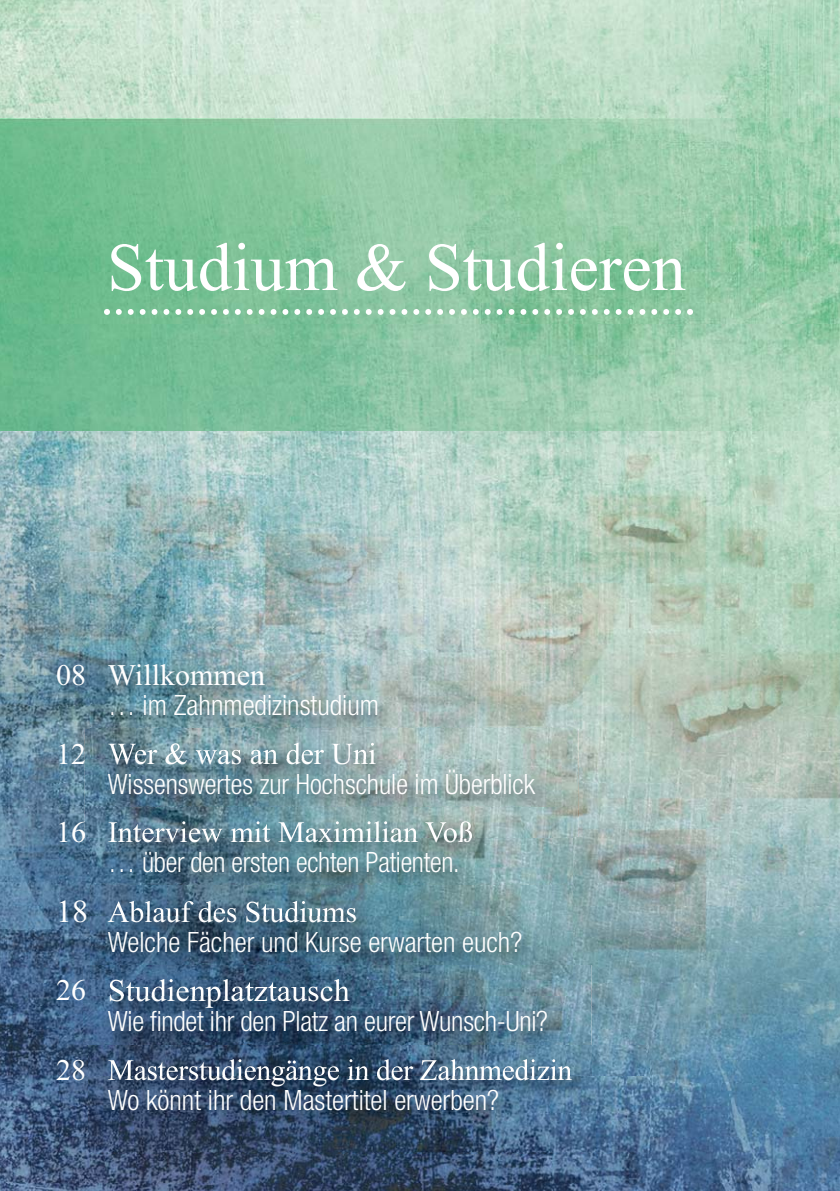
<style>
.page{position:relative;width:840px;height:1191px;background:#fff}
.page>*{position:absolute;margin:0;border:0;box-sizing:border-box;transform-origin:0 0}
.t1{font:68px "Times New Roman";color:#fff}
.t2{font:32px "Times New Roman";color:#fff}
.t3{font:30px "Times New Roman";letter-spacing:-.005em;color:#fff}
.t4{font:300 condensed 28px "Helvetica Neue";color:#fff}
</style>
<div class="page">
<img style="left:0;top:0;width:839px;height:324px">
<img style="left:0;top:324px;width:839px;height:867px">
<svg style="left:104px;top:309px;width:588px;height:6px"></svg>
<img style="left:88px;top:1075px;width:560px;height:78px">
<img style="left:591px;top:1045px;width:57px;height:30px">
<img style="left:83px;top:965px;width:508px;height:110px">
<img style="left:108px;top:1060px;width:95px;height:15px">
<img style="left:90px;top:837px;width:482px;height:158px">
<img style="left:110px;top:979px;width:97px;height:16px">
<img style="left:90px;top:885px;width:1px;height:30px">
<img style="left:108px;top:901px;width:105px;height:14px">
<img style="left:84px;top:729px;width:494px;height:108px">
<img style="left:109px;top:821px;width:113px;height:16px">
<svg style="left:84px;top:821px;width:1px;height:16px"></svg>
<img style="left:90px;top:650px;width:482px;height:108px">
<img style="left:108px;top:743px;width:132px;height:15px">
<h1 class="t1" style="left:107px;top:243px;width:580px">Studium &amp; Studieren</h1>
<p class="t3" style="left:56px;top:664px;width:31px">08</p>
<p class="t3" style="left:108px;top:664px;width:159px">Willkommen</p>
<p class="t4" style="left:108px;top:695px;width:272px">… im Zahnmedizinstudium</p>
<p class="t3" style="left:56px;top:743px;width:31px">12</p>
<p class="t3" style="left:108px;top:743px;width:270px">Wer &amp; was an der Uni</p>
<p class="t4" style="left:108px;top:773px;width:428px">Wissenswertes zur Hochschule im Überblick</p>
<p class="t3" style="left:56px;top:821px;width:31px">16</p>
<p class="t3" style="left:108px;top:821px;width:366px">Interview mit Maximilian Voß</p>
<p class="t4" style="left:108px;top:852px;width:353px">… über den ersten echten Patienten.</p>
<p class="t2" style="left:56px;top:899px;width:33px">18</p>
<p class="t3" style="left:108px;top:901px;width:250px">Ablauf des Studiums</p>
<p class="t4" style="left:108px;top:932px;width:416px">Welche Fächer und Kurse erwarten euch?</p>
<p class="t3" style="left:56px;top:978px;width:31px">26</p>
<p class="t2" style="left:108px;top:979px;width:243px">Studienplatztausch</p>
<p class="t4" style="left:108px;top:1011px;width:441px">Wie findet ihr den Platz an eurer Wunsch-Uni?</p>
<p class="t3" style="left:56px;top:1058px;width:31px">28</p>
<p class="t3" style="left:108px;top:1059px;width:465px">Masterstudiengänge in der Zahnmedizin</p>
<p class="t4" style="left:108px;top:1090px;width:392px">Wo könnt ihr den Mastertitel erwerben?</p>
</div>
